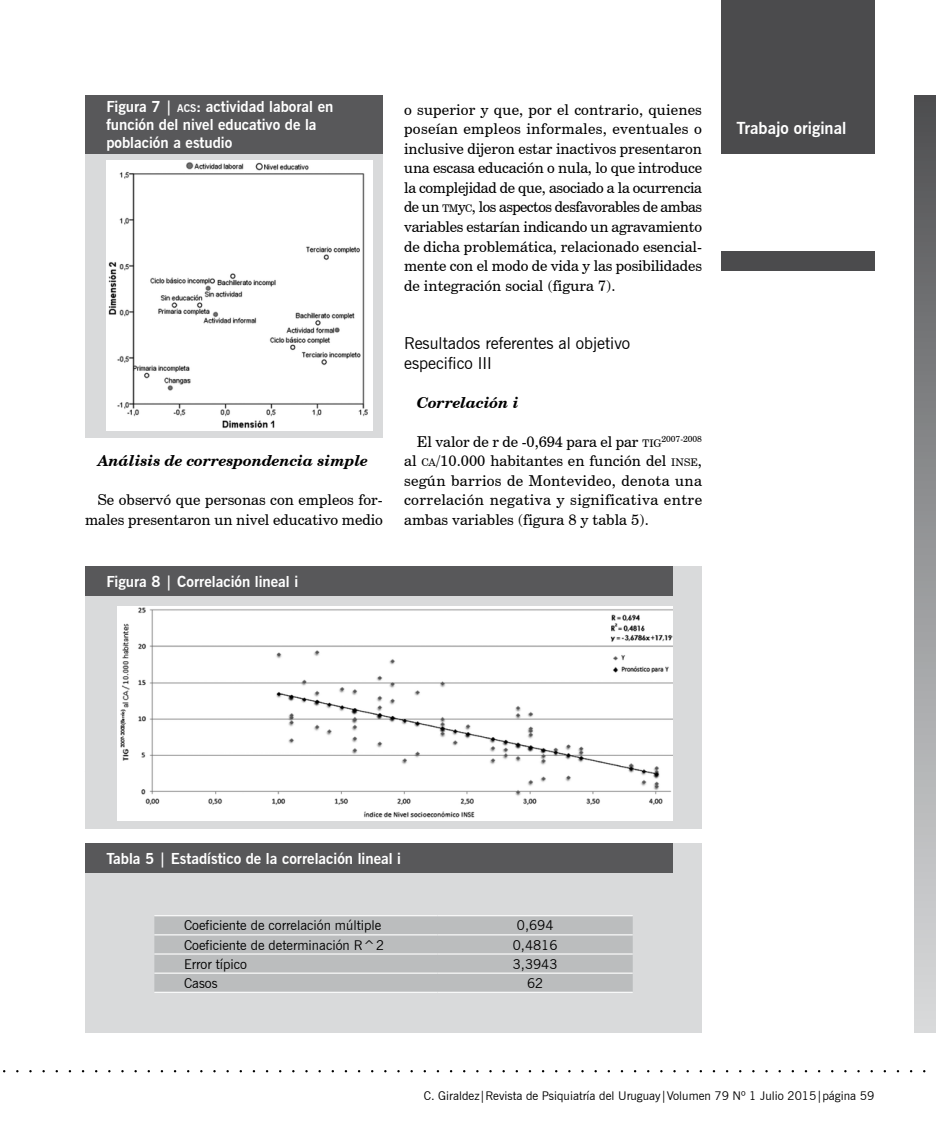
<style>
.page{position:relative;width:936px;height:1132px;background:#fff}
.page>*{position:absolute;margin:0;border:0;box-sizing:border-box;transform-origin:0 0}
.t1{font:16.5px/19.8px "News Gothic BT";color:#000}
.t2{font:700 16.5px "News Gothic BT";color:#fff}
.t3{font:15px/19.5px "Century Schoolbook BT";color:#000;text-align:justify}
.t4{font:700 15px/18px "News Gothic BT";color:#fff}
.t5{font:italic 700 15px "Century Schoolbook BT";color:#000}
.t6{font:13.5px "News Gothic BT";color:#000}
.t7{font:12px "News Gothic BT";color:#000}
.t8{font:8.7px "Century Schoolbook BT";letter-spacing:-.005em;color:#000}
.s1{font-size:10.5px}
</style>
<div class="page">
<div style="left:721px;top:251px;width:153px;height:20px;background:#4b4b4d"></div>
<div style="left:914px;top:95px;width:21px;height:936px;background:linear-gradient(to bottom,#505053,#dcddde)"></div>
<div style="left:721px;top:0;width:153px;height:154px;background:#4b4b4d"></div>
<div style="left:85px;top:95px;width:298px;height:342px;background:#d9dadb"></div>
<div style="left:85px;top:566px;width:617px;height:261px;background:#d9dadb"></div>
<div style="left:85px;top:842px;width:617px;height:189px;background:#d9dadb"></div>
<div style="left:85px;top:95px;width:298px;height:59px;background:#58585a"></div>
<div style="left:85px;top:566px;width:588px;height:29px;background:#58585a"></div>
<div style="left:85px;top:842px;width:588px;height:30px;background:#58585a"></div>
<img style="left:106px;top:161px;width:266px;height:269px">
<img style="left:118px;top:606px;width:555px;height:213px">
<div style="left:154px;top:916px;width:478px;height:75px;background:#bbbdbe"></div>
<hr style="left:154px;top:914px;width:283px;height:2px;background:#fff">
<hr style="left:437px;top:914px;width:195px;height:2px;background:#fff">
<hr style="left:154px;top:934px;width:283px;height:1px;background:#fff">
<hr style="left:437px;top:934px;width:195px;height:1px;background:#fff">
<hr style="left:154px;top:953px;width:283px;height:1px;background:#fff">
<hr style="left:437px;top:953px;width:195px;height:1px;background:#fff">
<hr style="left:154px;top:972px;width:283px;height:1px;background:#fff">
<hr style="left:437px;top:972px;width:195px;height:1px;background:#fff">
<hr style="left:154px;top:991px;width:283px;height:1px;background:#fff">
<hr style="left:437px;top:991px;width:195px;height:1px;background:#fff">
<p class="t4" style="left:106px;top:98px;width:228px">Figura 7 | <span class="s1">ACS</span>: actividad laboral en función del nivel educativo de la población a estudio</p>
<p class="t5" style="left:98px;top:451px;width:272px">Análisis de correspondencia simple</p>
<p class="t3" style="left:85px;top:490px;width:299px;text-align:right">Se observó que personas con empleos for&shy;males presentaron un nivel educativo medio</p>
<p class="t4" style="left:106px;top:572px;width:193px">Figura 8 | Correlación lineal i</p>
<p class="t3" style="left:404px;top:100px;width:299px">o superior y que, por el contrario, quienes poseían empleos informales, eventuales o inclusive dijeron estar inactivos presentaron una escasa educación o nula, lo que introduce la complejidad de que, asociado a la ocurrencia de un <span class="s1">TM</span>y<span class="s1">C</span>, los aspectos desfavorables de ambas variables estarían indicando un agravamiento de dicha problemática, relacionado esencial&shy;mente con el modo de vida y las posibilidades de integración social (figura 7).</p>
<p class="t1" style="left:404px;top:333px;width:227px">Resultados referentes al objetivo especifico III</p>
<p class="t5" style="left:417px;top:393px;width:103px">Correlación i</p>
<p class="t3" style="left:417px;top:431px;width:246px">El valor de r de -0,694 para el par <span class="s1">TIG</span></p>
<p class="t8" style="left:661px;top:433px;width:42px">2007-2008</p>
<p class="t3" style="left:404px;top:451px;width:299px">al <span class="s1">CA</span>/10.000 habitantes en función del <span class="s1">INSE</span>, según barrios de Montevideo, denota una correlación negativa y significativa entre ambas variables (figura 8 y tabla 5).</p>
<p class="t2" style="left:736px;top:118px;width:111px">Trabajo original</p>
<p class="t4" style="left:106px;top:849px;width:296px">Tabla 5 | Estadístico de la correlación lineal i</p>
<p class="t6" style="left:184px;top:917px;width:199px">Coeficiente de correlación múltiple</p>
<p class="t6" style="left:517px;top:917px;width:38px">0,694</p>
<p class="t6" style="left:184px;top:936px;width:202px">Coeficiente de determinación R^2</p>
<p class="t6" style="left:513px;top:936px;width:46px">0,4816</p>
<p class="t6" style="left:184px;top:955px;width:64px">Error típico</p>
<p class="t6" style="left:513px;top:955px;width:46px">3,3943</p>
<p class="t6" style="left:184px;top:974px;width:35px">Casos</p>
<p class="t6" style="left:527px;top:974px;width:18px">62</p>
<p class="t7" style="left:424px;top:1087px;width:452px">C. Giraldez|Revista de Psiquiatría del Uruguay|Volumen 79 Nº 1 Julio 2015|página 59</p>
</div>
